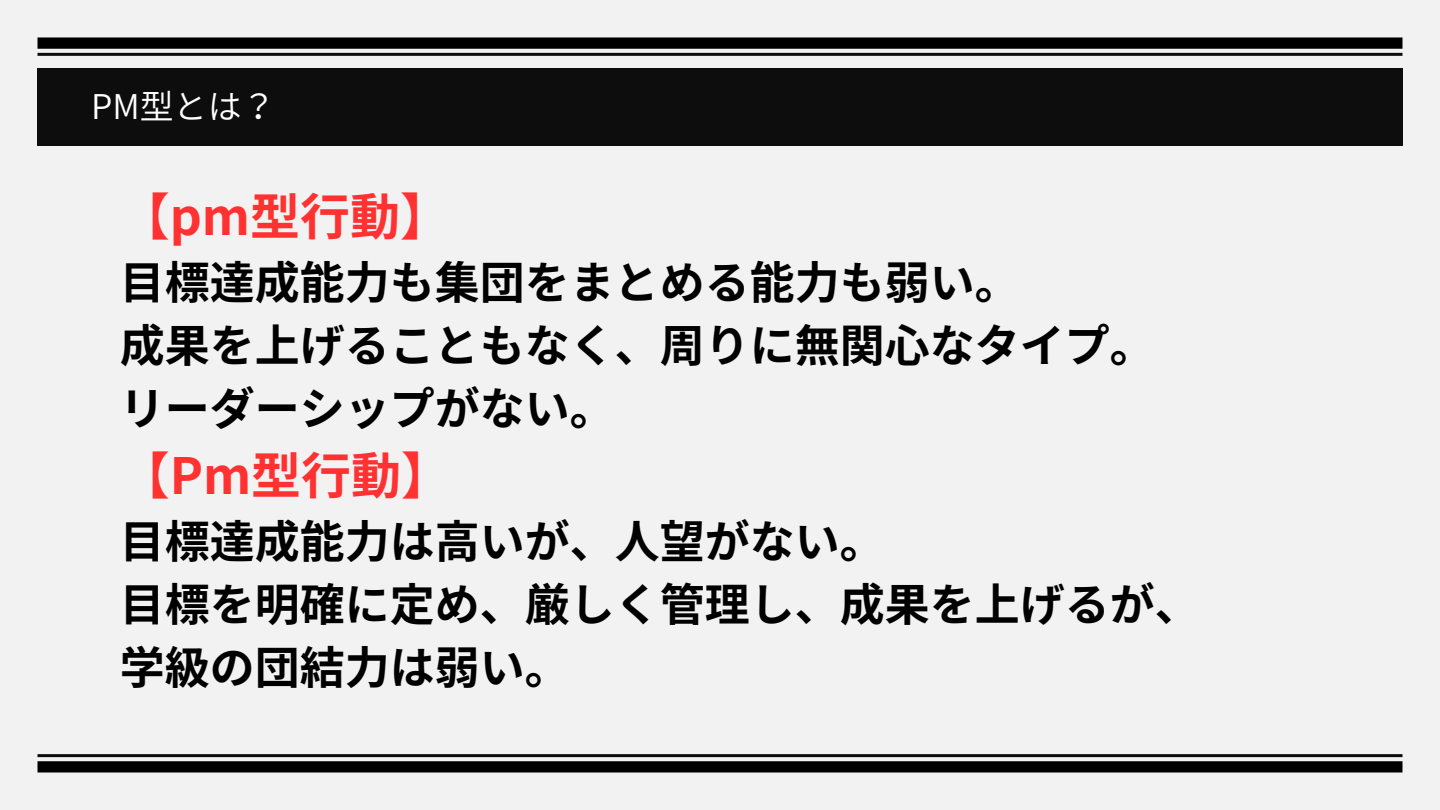
<style>
.page{position:relative;width:1440px;height:810px;background:#f3f2f3}
.page>*{position:absolute;margin:0;border:0;box-sizing:border-box;transform-origin:0 0}
.t1{font:700 50px "Gen Shin Gothic";color:#ff3131}
.t2{font:700 45px/63px "Gen Shin Gothic";color:#000}
.t3{font:34px "Gen Shin Gothic";color:#fff}
</style>
<div class="page">
<div style="left:38px;top:37px;width:1364px;height:12px;background:#000"></div>
<hr style="left:38px;top:53px;width:1364px;height:3px;background:#0d0d0d">
<div style="left:38px;top:761px;width:1364px;height:11px;background:#000"></div>
<hr style="left:38px;top:754px;width:1364px;height:3px;background:#0d0d0d">
<div style="left:38px;top:68px;width:1364px;height:77px;background:#0d0d0d"></div>
<p class="t3" style="left:91px;top:82px;width:186px">PM型とは？</p>
<p class="t1" style="left:120px;top:181px;width:332px">【pm型行動】</p>
<p class="t2" style="left:120px;top:251px;width:1037px">目標達成能力も集団をまとめる能力も弱い。<br>成果を上げることもなく、周りに無関心なタイプ。リーダーシップがない。</p>
<p class="t1" style="left:120px;top:440px;width:333px">【Pm型行動】</p>
<p class="t2" style="left:120px;top:510px;width:1082px">目標達成能力は高いが、人望がない。<br>目標を明確に定め、厳しく管理し、成果を上げるが、学級の団結力は弱い。</p>
</div>
